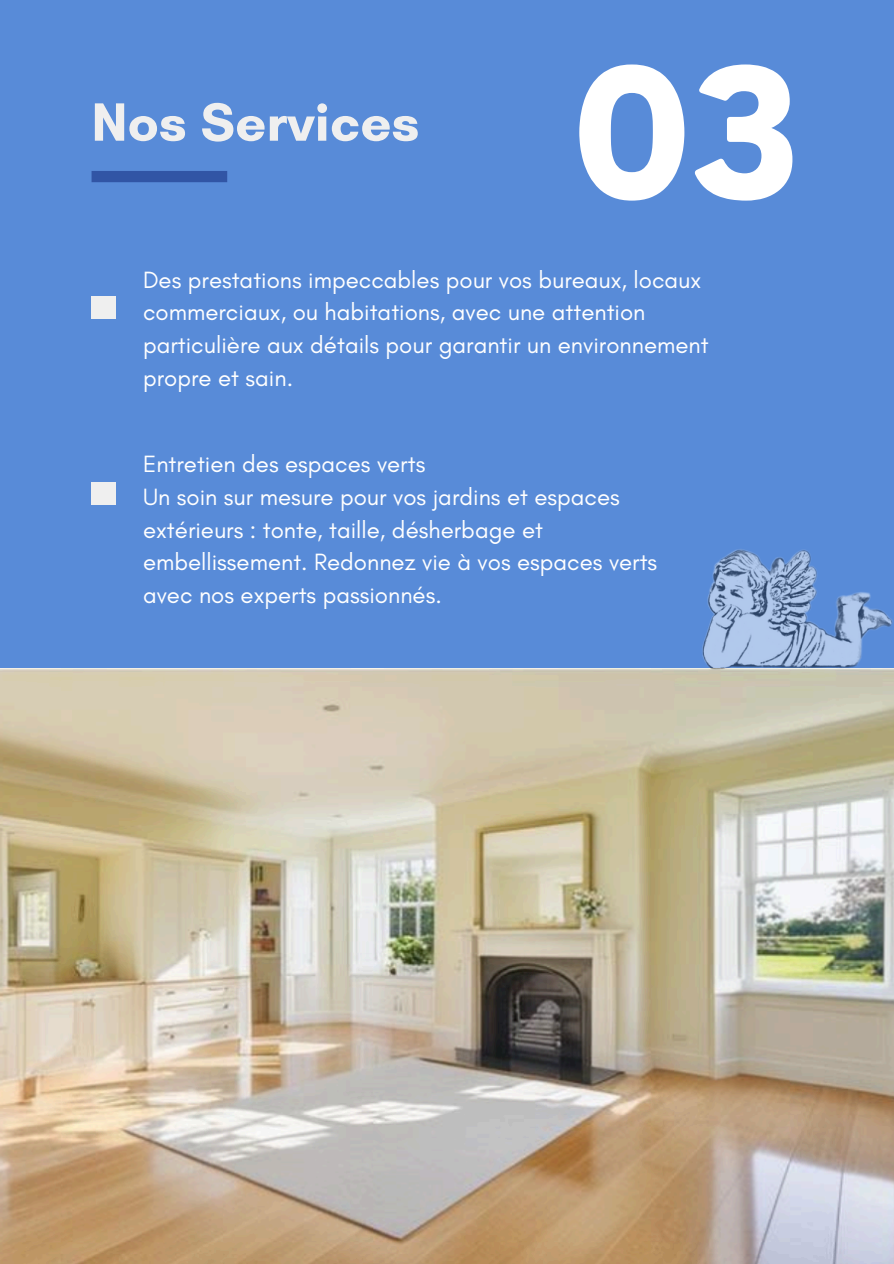
<style>
.page{position:relative;width:894px;height:1264px;background:#fff}
.page>*{position:absolute;margin:0;border:0;box-sizing:border-box;transform-origin:0 0}
.t1{font:800 172.2px "Nourd";color:#fff}
.t2{font:700 54.9px "Glacial Indifference";color:#efefef}
.t3{font:24px/32.7px "Glacial Indifference";color:#fff}
</style>
<div class="page">
<div style="left:0;top:0;width:893px;height:1263px;background:#588bd8"></div>
<img style="left:0;top:668px;width:892px;height:595px">
<div style="left:91px;top:171px;width:136px;height:11px;background:#3155a5"></div>
<div style="left:91px;top:296px;width:25px;height:23px;background:#efefef"></div>
<div style="left:91px;top:482px;width:25px;height:23px;background:#efefef"></div>
<img style="left:701px;top:549px;width:192px;height:122px">
<p class="t2" style="left:91px;top:88px;width:329px">Nos Services</p>
<p class="t1" style="left:568px;top:25px;width:236px">03</p>
<p class="t3" style="left:143px;top:263px;width:567px">Des prestations impeccables pour vos bureaux, locaux commerciaux, ou habitations, avec une attention particulière aux détails pour garantir un environnement propre et sain.</p>
<p class="t3" style="left:143px;top:447px;width:284px">Entretien des espaces verts</p>
<p class="t3" style="left:143px;top:480px;width:515px">Un soin sur mesure pour vos jardins et espaces extérieurs : tonte, taille, désherbage et embellissement. Redonnez vie à vos espaces verts avec nos experts passionnés.</p>
</div>
